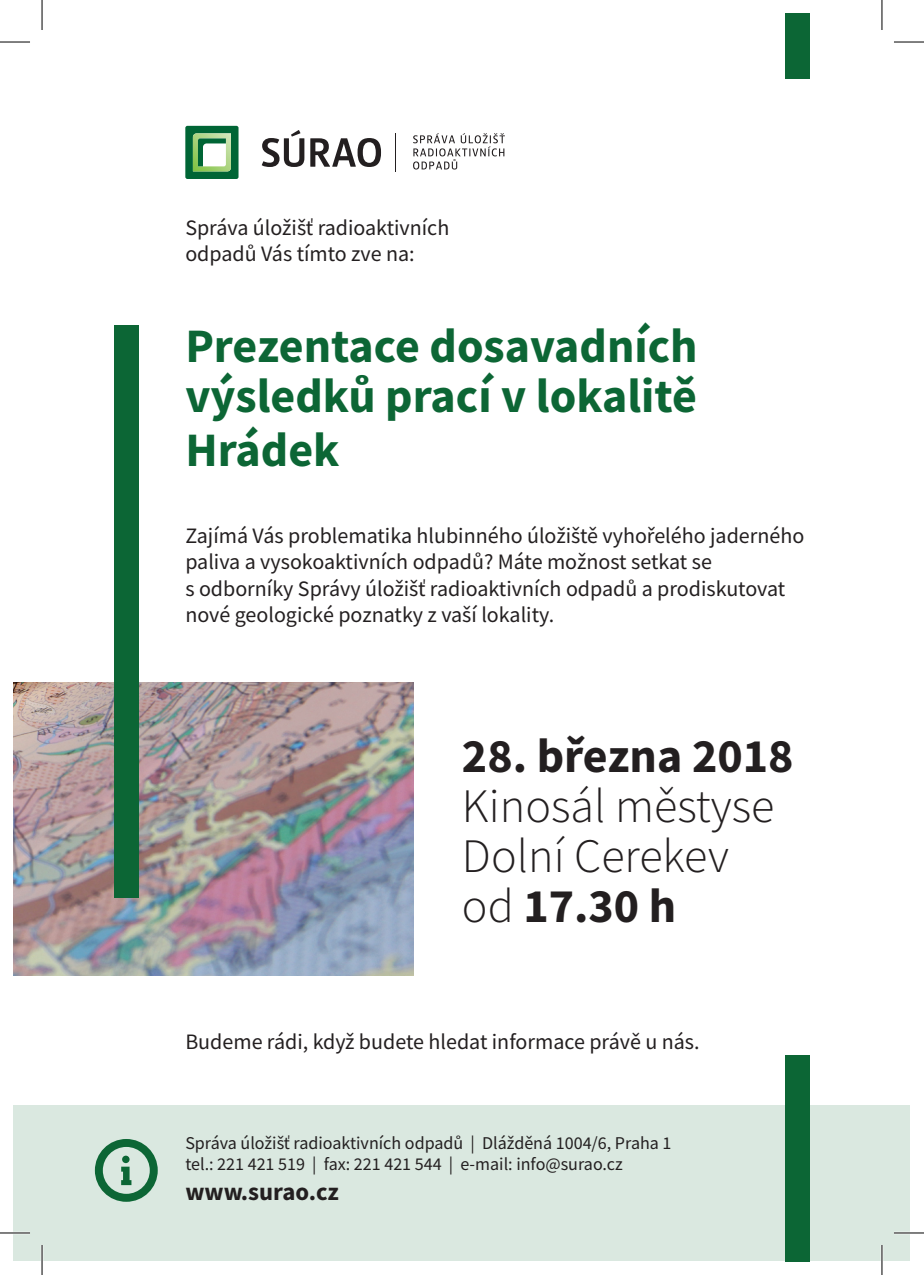
<style>
.page{position:relative;width:924px;height:1275px;background:#fff}
.page>*{position:absolute;margin:0;border:0;box-sizing:border-box;transform-origin:0 0}
.t1{font:700 48px/52px "Source Sans Pro";color:#0c6635;text-align:justify}
.t2{font:300 48px/50px "Source Sans Pro";color:#231f20}
.t3{font:700 48px "Source Sans Pro";color:#231f20}
.t4{font:700 24.6px "Source Sans Pro";color:#231f20}
.t5{font:22px/26.4px "Source Sans Pro";color:#231f20}
.t6{font:18px/21.6px "Source Sans Pro";color:#231f20}
.s1{font-weight:700}
</style>
<div class="page">
<svg style="left:185px;top:126px;width:53px;height:53px"></svg>
<svg style="left:261px;top:130px;width:43px;height:37px"></svg>
<svg style="left:310px;top:138px;width:71px;height:29px"></svg>
<svg style="left:413px;top:133px;width:91px;height:36px"></svg>
<hr style="left:394px;top:133px;width:1px;height:38px;background:#231f20">
<div style="left:14px;top:1105px;width:895px;height:156px;background:#dae8e0"></div>
<img style="left:14px;top:683px;width:399px;height:293px">
<div style="left:114px;top:325px;width:24px;height:573px;background:#0c6635"></div>
<div style="left:785px;top:1054px;width:24px;height:207px;background:#0c6635"></div>
<div style="left:785px;top:14px;width:24px;height:65px;background:#0c6635"></div>
<svg style="left:95px;top:1139px;width:63px;height:62px"></svg>
<hr style="left:0;top:1231px;width:30px;height:3px;background:#fff">
<hr style="left:893px;top:1231px;width:30px;height:3px;background:#fff">
<hr style="left:41px;top:1245px;width:2px;height:30px;background:#fff">
<hr style="left:880px;top:1245px;width:2px;height:30px;background:#fff">
<hr style="left:0;top:42px;width:30px;height:1px;background:#000">
<hr style="left:893px;top:42px;width:30px;height:1px;background:#000">
<hr style="left:0;top:1232px;width:30px;height:1px;background:#000">
<hr style="left:893px;top:1232px;width:30px;height:1px;background:#000">
<hr style="left:42px;top:0;width:1px;height:30px;background:#000">
<hr style="left:42px;top:1245px;width:1px;height:30px;background:#000">
<hr style="left:881px;top:0;width:1px;height:30px;background:#000">
<hr style="left:881px;top:1245px;width:1px;height:30px;background:#000">
<p class="t5" style="left:185px;top:214px;width:265px">Správa úložišť radioaktivních odpadů Vás tímto zve na:</p>
<h1 class="t1" style="left:185px;top:319px;width:513px">Prezentace dosavadních výsledků prací v lokalitě Hrádek</h1>
<p class="t5" style="left:185px;top:522px;width:620px">Zajímá Vás problematika hlubinného úložiště vyhořelého jaderného paliva a vysokoaktivních odpadů? Máte možnost setkat se<br>s odborníky Správy úložišť radioaktivních odpadů a prodiskutovat nové geologické poznatky z vaší lokality.</p>
<h1 class="t3" style="left:462px;top:724px;width:333px">28. března 2018</h1>
<h1 class="t2" style="left:462px;top:781px;width:314px">Kinosál městyse<br>Dolní Cerekev od <span class="s1">17.30 h</span></h1>
<p class="t5" style="left:185px;top:1028px;width:515px">Budeme rádi, když budete hledat informace právě u nás.</p>
<p class="t6" style="left:185px;top:1131px;width:487px">Správa úložišť radioaktivních odpadů | Dlážděná 1004/6, Praha 1 tel.: 221 421 519 | fax: 221 421 544 | e-mail: info@surao.cz</p>
<p class="t4" style="left:185px;top:1174px;width:155px">www.surao.cz</p>
</div>
